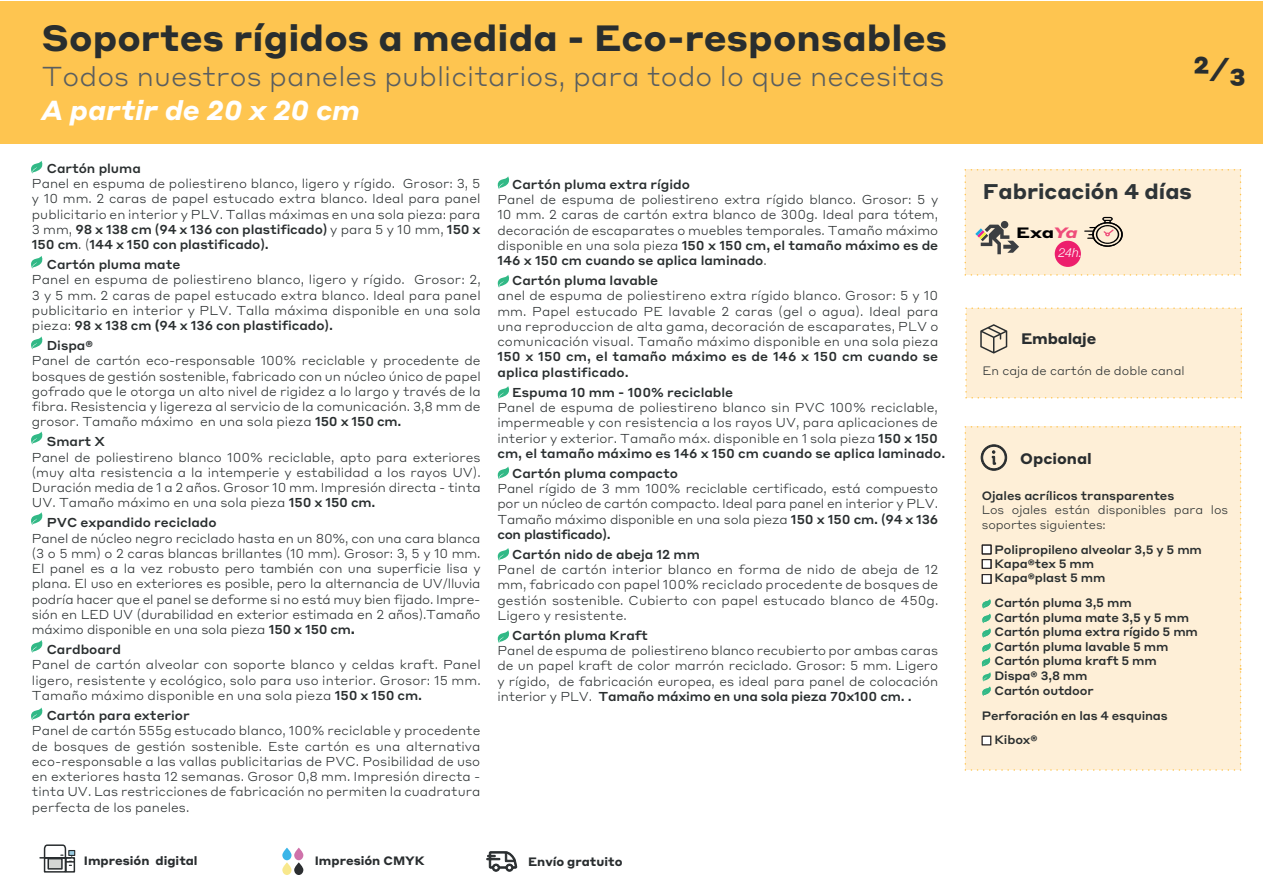
<style>
.page{position:relative;width:1263px;height:893px;background:#fff}
.page>*{position:absolute;margin:0;border:0;box-sizing:border-box;transform-origin:0 0}
.t1{font:700 36px "Styrene A";letter-spacing:.005em;color:#292e2f}
.t2{font:300 27px "Styrene A";letter-spacing:.005em;color:#5a5e5f}
.t3{font:italic 700 27px "Styrene A";color:#fff}
.t4{font:700 21px "Styrene A";color:#2e3437}
.t5{font:700 15px "Styrene A";letter-spacing:-.005em;color:#292d2f}
.t6{font:700 14.85px "Styrene A";color:#000001;scale:1.24 1}
.t7{font:300 12.75px/15.3px "Styrene A";color:#292e2f;text-align:justify}
.t8{font:500 12.75px/15.3px "Styrene A";letter-spacing:-.005em;color:#292e2f}
.t9{font:italic 300 12.45px "Helvetica Neue";color:#fff}
.t10{font:500 12px/14.5px "Styrene A";letter-spacing:-.01em;color:#292e2f}
.t11{font:300 12px/14.4px "Styrene A";letter-spacing:-.005em;color:#292e2f}
.t12{font:700 12px "Styrene A";color:#292d2f}
.s1{font-weight:500}
.s2{font-weight:700}
.s3{font-style:italic;color:#ef4d7a}
</style>
<div class="page">
<svg style="left:31px;top:161px;width:12px;height:13px"></svg>
<svg style="left:31px;top:256px;width:12px;height:13px"></svg>
<svg style="left:31px;top:336px;width:12px;height:13px"></svg>
<svg style="left:31px;top:432px;width:12px;height:13px"></svg>
<svg style="left:31px;top:512px;width:12px;height:13px"></svg>
<svg style="left:31px;top:640px;width:12px;height:13px"></svg>
<svg style="left:31px;top:708px;width:12px;height:12px"></svg>
<div style="left:0;top:1px;width:1263px;height:142px;background:#fec550"></div>
<svg style="left:497px;top:176px;width:13px;height:13px"></svg>
<svg style="left:497px;top:275px;width:12px;height:13px"></svg>
<svg style="left:497px;top:386px;width:12px;height:13px"></svg>
<svg style="left:497px;top:467px;width:13px;height:12px"></svg>
<svg style="left:497px;top:548px;width:12px;height:13px"></svg>
<svg style="left:497px;top:630px;width:13px;height:13px"></svg>
<svg style="left:486px;top:851px;width:31px;height:21px"></svg>
<svg style="left:282px;top:848px;width:21px;height:27px"></svg>
<div style="left:44px;top:857px;width:22px;height:16px;border:2px solid #292d2f"></div>
<div style="left:47px;top:858px;width:16px;height:12px;background:#d4d6d4;border:2px solid #292d2f"></div>
<div style="left:65px;top:857px;width:10px;height:16px;border:2px solid #292d2f"></div>
<hr style="left:40px;top:857px;width:30px;height:2px;background:#292d2f">
<svg style="left:43px;top:844px;width:31px;height:22px"></svg>
<div style="left:964px;top:426px;width:278px;height:345px;background:#feefd7"></div>
<div style="left:965px;top:307px;width:277px;height:92px;background:#feefd7"></div>
<svg style="left:964px;top:169px;width:278px;height:107px;background:#f7e5cf"></svg>
<h1 class="t1" style="left:42px;top:7px;width:907px">Soportes rígidos a medida - Eco-responsables</h1>
<h2 class="t2" style="left:42px;top:54px;width:904px">Todos nuestros paneles publicitarios, para todo lo que necesitas</h2>
<h2 class="t3" style="left:41px;top:87px;width:320px">A partir de 20 x 20 cm</h2>
<p class="t8" style="left:47px;top:159px;width:96px">Cartón pluma</p>
<p class="t7" style="left:32px;top:175px;width:450px">Panel en espuma de poliestireno blanco, ligero y rígido. Grosor: 3, 5 y 10 mm. 2 caras de papel estucado extra blanco. Ideal para panel publicitario en interior y PLV. Tallas máximas en una sola pieza: para 3 mm, <span class="s1">98 x 138 cm (94 x 136 con plastificado)</span> y para 5 y 10 mm, <span class="s1">150 x 150 cm</span>. (<span class="s1">144 x 150 con plastificado).</span></p>
<p class="t8" style="left:47px;top:256px;width:135px">Cartón pluma mate</p>
<p class="t7" style="left:32px;top:271px;width:450px">Panel en espuma de poliestireno blanco, ligero y rígido. Grosor: 2, 3 y 5 mm. 2 caras de papel estucado extra blanco. Ideal para panel publicitario en interior y PLV. Talla máxima disponible en una sola pieza: <span class="s1">98 x 138 cm</span> <span class="s2">(</span><span class="s1">94 x 136 con plastificado).</span></p>
<p class="t8" style="left:47px;top:337px;width:48px">Dispa®</p>
<p class="t7" style="left:32px;top:352px;width:450px">Panel de cartón eco-responsable 100% reciclable y procedente de bosques de gestión sostenible, fabricado con un núcleo único de papel gofrado que le otorga un alto nivel de rigidez a lo largo y través de la fibra. Resistencia y ligereza al servicio de la comunicación. 3,8 mm de grosor. Tamaño máximo en una sola pieza <span class="s1">150 x 150 cm.</span></p>
<p class="t8" style="left:47px;top:433px;width:60px">Smart X</p>
<p class="t7" style="left:32px;top:448px;width:450px">Panel de poliestireno blanco 100% reciclable, apto para exteriores (muy alta resistencia a la intemperie y estabilidad a los rayos UV).<br>Duración media de 1 a 2 años. Grosor 10 mm. Impresión directa - tinta UV. Tamaño máximo en una sola pieza <span class="s1">150 x 150 cm.</span></p>
<p class="t8" style="left:47px;top:514px;width:171px">PVC expandido reciclado</p>
<p class="t7" style="left:32px;top:529px;width:450px">Panel de núcleo negro reciclado hasta en un 80%, con una cara blanca (3 o 5 mm) o 2 caras blancas brillantes (10 mm). Grosor: 3, 5 y 10 mm.<br>El panel es a la vez robusto pero también con una superficie lisa y plana. El uso en exteriores es posible, pero la alternancia de UV/lluvia podría hacer que el panel se deforme si no está muy bien fijado. Impre&shy;sión en LED UV (durabilidad en exterior estimada en 2 años).Tamaño máximo disponible en una sola pieza <span class="s1">150 x 150 cm</span><span class="s2">.</span></p>
<p class="t8" style="left:47px;top:641px;width:76px">Cardboard</p>
<p class="t7" style="left:32px;top:656px;width:450px">Panel de cartón alveolar con soporte blanco y celdas kraft. Panel ligero, resistente y ecológico, solo para uso interior. Grosor: 15 mm.<br>Tamaño máximo disponible en una sola pieza <span class="s1">150 x 150 cm.</span></p>
<p class="t8" style="left:47px;top:707px;width:144px">Cartón para exterior</p>
<p class="t7" style="left:32px;top:722px;width:450px">Panel de cartón 555g estucado blanco, 100% reciclable y procedente de bosques de gestión sostenible. Este cartón es una alternativa eco-responsable a las vallas publicitarias de PVC. Posibilidad de uso en exteriores hasta 12 semanas. Grosor 0,8 mm. Impresión directa - tinta UV. Las restricciones de fabricación no permiten la cuadratura perfecta de los paneles.</p>
<p class="t8" style="left:512px;top:175px;width:179px">Cartón pluma extra rígido</p>
<p class="t7" style="left:497px;top:191px;width:442px">Panel de espuma de poliestireno extra rígido blanco. Grosor: 5 y 10 mm. 2 caras de cartón extra blanco de 300g. Ideal para tótem, decoración de escaparates o muebles temporales. Tamaño máximo disponible en una sola pieza <span class="s1">150 x 150 cm, el tamaño máximo es de 146 x 150 cm cuando se aplica laminado</span>.</p>
<p class="t8" style="left:512px;top:272px;width:147px">Cartón pluma lavable</p>
<p class="t7" style="left:497px;top:287px;width:442px">anel de espuma de poliestireno extra rígido blanco. Grosor: 5 y 10 mm. Papel estucado PE lavable 2 caras (gel o agua). Ideal para una reproduccion de alta gama, decoración de escaparates, PLV o comunicación visual. Tamaño máximo disponible en una sola pieza</p>
<p class="t8" style="left:497px;top:348px;width:442px">150 x 150 cm, el tamaño máximo es de 146 x 150 cm cuando se aplica plastificado.</p>
<p class="t8" style="left:512px;top:383px;width:222px">Espuma 10 mm - 100% reciclable</p>
<p class="t7" style="left:497px;top:399px;width:450px;text-align:left">Panel de espuma de poliestireno blanco sin PVC 100% reciclable, impermeable y con resistencia a los rayos UV, para aplicaciones de interior y exterior. Tamaño máx. disponible en 1 sola pieza <span class="s1">150 x 150 cm, el tamaño máximo es 146 x 150 cm cuando se aplica laminado.</span></p>
<p class="t8" style="left:512px;top:464px;width:167px">Cartón pluma compacto</p>
<p class="t7" style="left:497px;top:480px;width:442px">Panel rígido de 3 mm 100% reciclable certificado, está compuesto por un núcleo de cartón compacto. Ideal para panel en interior y PLV.<br>Tamaño máximo disponible en una sola pieza <span class="s1">150 x 150 cm. (94 x 136 con plastificado).</span></p>
<p class="t8" style="left:512px;top:545px;width:189px">Cartón nido de abeja 12 mm</p>
<p class="t7" style="left:497px;top:561px;width:442px">Panel de cartón interior blanco en forma de nido de abeja de 12 mm, fabricado con papel 100% reciclado procedente de bosques de gestión sostenible. Cubierto con papel estucado blanco de 450g.<br>Ligero y resistente.</p>
<p class="t8" style="left:512px;top:626px;width:137px">Cartón pluma Kraft</p>
<p class="t7" style="left:497px;top:642px;width:442px">Panel de espuma de poliestireno blanco recubierto por ambas caras de un papel kraft de color marrón reciclado. Grosor: 5 mm. Ligero y rígido, de fabricación europea, es ideal para panel de colocación interior y PLV. <span class="s1">Tamaño máximo en una sola pieza 70x100 cm. .</span></p>
<p class="t12" style="left:84px;top:850px;width:115px">Impresión digital</p>
<p class="t12" style="left:315px;top:850px;width:111px">Impresión CMYK</p>
<p class="t12" style="left:528px;top:852px;width:96px">Envío gratuito</p>
<h3 class="t4" style="left:983px;top:173px;width:211px">Fabricación 4 días</h3>
<p class="t6" style="left:1016px;top:220px;width:51px">Exa<span class="s3">Ya</span></p>
<p class="t9" style="left:1058px;top:243px;width:26px">24h.</p>
<p class="t5" style="left:1021px;top:325px;width:77px">Embalaje</p>
<p class="t11" style="left:982px;top:362px;width:204px">En caja de cartón de doble canal</p>
<p class="t5" style="left:1020px;top:446px;width:73px">Opcional</p>
<p class="t10" style="left:982px;top:487px;width:194px">Ojales acrílicos transparentes</p>
<p class="t11" style="left:982px;top:502px;width:248px">Los ojales están disponibles para los soportes siguientes:</p>
<p class="t10" style="left:994px;top:541px;width:209px">Polipropileno alveolar 3,5 y 5 mm<br>Kapa®tex 5 mm<br>Kapa®plast 5 mm</p>
<p class="t10" style="left:994px;top:595px;width:205px">Cartón pluma 3,5 mm<br>Cartón pluma mate 3,5 y 5 mm<br>Cartón pluma extra rígido 5 mm<br>Cartón pluma lavable 5 mm<br>Cartón pluma kraft 5 mm<br>Dispa® 3,8 mm<br>Cartón outdoor</p>
<p class="t10" style="left:994px;top:702px;width:175px;line-height:24.9px;text-indent:-13px">Perforación en las 4 esquinas<br>Kibox®</p>
</div>
